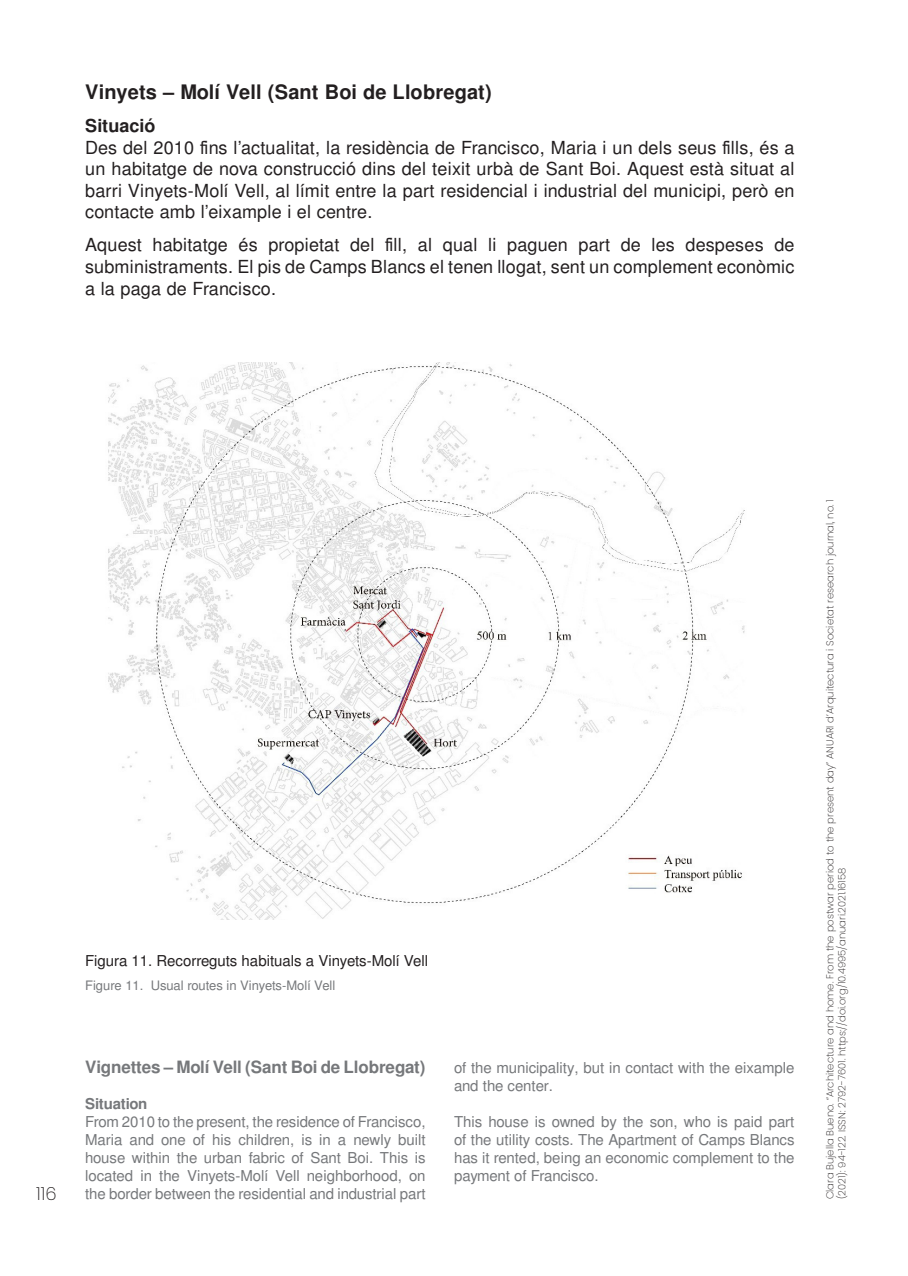
<style>
.page{position:relative;width:908px;height:1276px;background:#fff}
.page>*{position:absolute;margin:0;border:0;box-sizing:border-box;transform-origin:0 0}
.val_Títol_2{font:700 20px "Free Sans";letter-spacing:.005em;color:#231f20}
.val_Títol_2-2{font:18px/21.6px "Free Sans";letter-spacing:.015em;color:#231f20;text-align:justify}
.val_Títol_2-3{font:700 18px "Free Sans";color:#231f20}
.t1{font:200 18px "Poppins";color:#231f20}
.eng_text{font:700 17px "Free Sans";letter-spacing:-.01em;color:#76787b}
.eng_text-2{font:15px/18px "Free Sans";color:#76787b;text-align:justify}
.val_cos_de_text{font:15px "Free Sans";color:#231f20}
.eng_text-3{font:700 15px "Free Sans";letter-spacing:-.015em;color:#76787b}
.val_cos_de_text-2{font:13px "Free Sans";color:#76787b}
.t2{font:200 10px/12px "Poppins";color:#231f20}
</style>
<div class="page">
<img style="left:108px;top:363px;width:637px;height:556px">
<p class="val_Títol_2" style="left:85px;top:78px;width:408px">Vinyets – Molí Vell (Sant Boi de Llobregat)</p>
<p class="val_Títol_2-3" style="left:85px;top:113px;width:72px">Situació</p>
<p class="val_Títol_2-2" style="left:85px;top:138px;width:710px">Des del 2010 fins l’actualitat, la residència de Francisco, Maria i un dels seus fills, és a un habitatge de nova construcció dins del teixit urbà de Sant Boi. Aquest està situat al barri Vinyets-Molí Vell, al límit entre la part residencial i industrial del municipi, però en contacte amb l’eixample i el centre.</p>
<p class="val_Títol_2-2" style="left:85px;top:235px;width:710px">Aquest habitatge és propietat del fill, al qual li paguen part de les despeses de subministraments. El pis de Camps Blancs el tenen llogat, sent un complement econòmic a la paga de Francisco.</p>
<p class="t1" style="left:36px;top:1183px;width:22px">116</p>
<p class="val_cos_de_text" style="left:85px;top:949px;width:344px">Figura 11. Recorreguts habituals a Vinyets-Molí Vell</p>
<p class="val_cos_de_text-2" style="left:85px;top:976px;width:251px">Figure 11. Usual routes in Vinyets-Molí Vell</p>
<p class="eng_text" style="left:85px;top:1055px;width:342px">Vignettes – Molí Vell (Sant Boi de Llobregat)</p>
<p class="eng_text-3" style="left:85px;top:1093px;width:64px">Situation</p>
<p class="eng_text-2" style="left:85px;top:1114px;width:342px">From 2010 to the present, the residence of Francisco, Maria and one of his children, is in a newly built house within the urban fabric of Sant Boi. This is located in the Vinyets-Molí Vell neighborhood, on the border between the residential and industrial part</p>
<p class="eng_text-2" style="left:454px;top:1060px;width:342px">of the municipality, but in contact with the eixample and the center.</p>
<p class="eng_text-2" style="left:454px;top:1114px;width:342px">This house is owned by the son, who is paid part of the utility costs. The Apartment of Camps Blancs has it rented, being an economic complement to the payment of Francisco.</p>
<p class="t2" style="left:823px;top:1199px;width:702px;rotate:-90deg">Clara Bujella Bueno. “Architecture and home. From the postwar period to the present day” ANUARI d’Arquitectura i Societat research journal, no. 1 (2021): 94-122. ISSN: 2792-7601. https://doi.org/10.4995/anuari.2021.16158</p>
</div>
